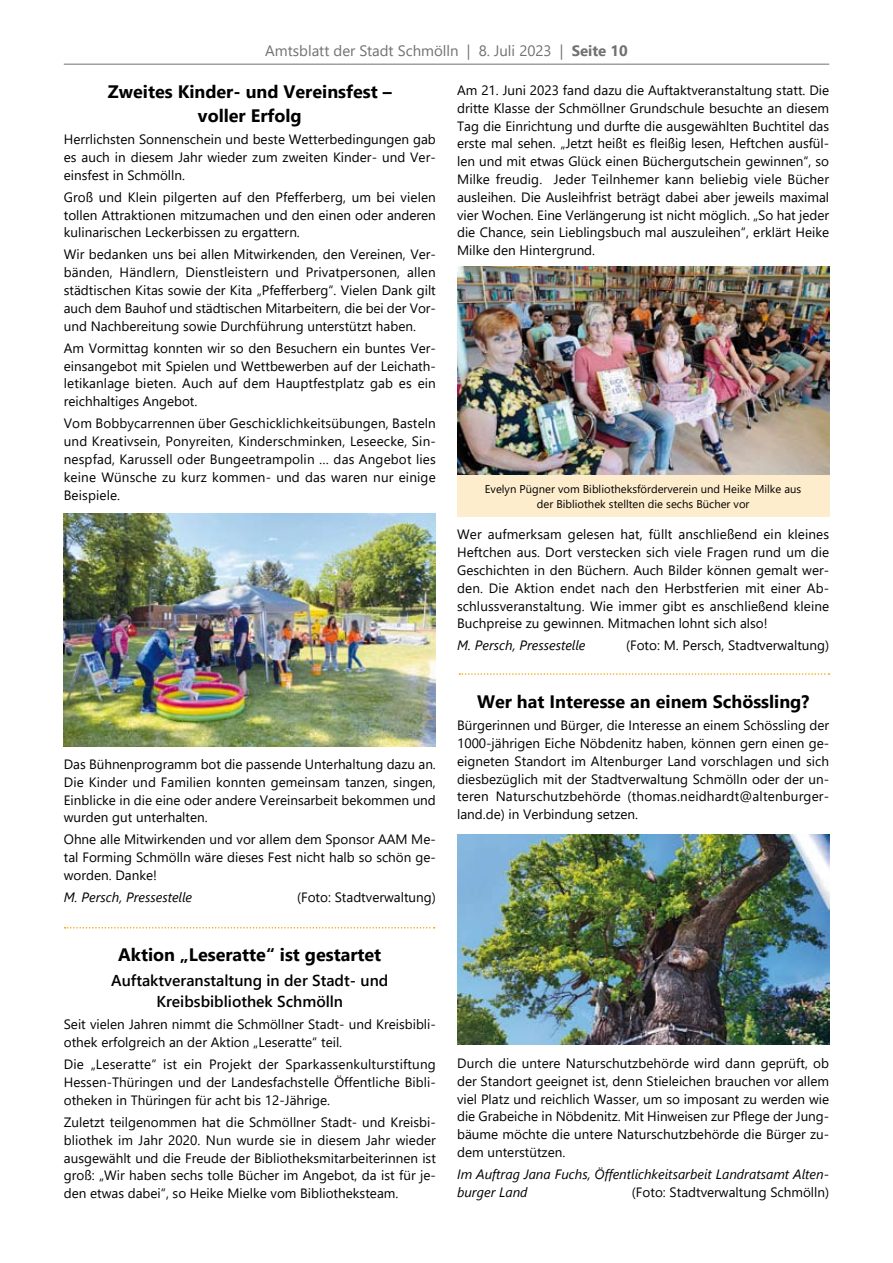
<style>
.page{position:relative;width:893px;height:1263px;background:#fff}
.page>*{position:absolute;margin:0;border:0;box-sizing:border-box;transform-origin:0 0}
.t1{font:700 18px/23.7px "Segoe UI";color:#000;text-align:center}
.t2{font:600 15.75px/20.9px "Segoe UI";color:#000;text-align:center}
.t3{font:15px "Segoe UI";color:#707173}
.t4{font:13.5px/17.9px "Segoe UI";color:#000;text-align:justify}
.t5{font:italic 13.5px/17.9px "Segoe UI";color:#000}
.t6{font:11.25px/14.9px "Segoe UI";color:#000;text-align:center}
.s1{font-weight:700}
</style>
<div class="page">
<hr style="left:64px;top:64px;width:765px;height:1px;background:#707173">
<img style="left:457px;top:834px;width:372px;height:210px">
<img style="left:457px;top:267px;width:372px;height:208px">
<div style="left:457px;top:475px;width:372px;height:42px;background:#feedcc"></div>
<img style="left:64px;top:514px;width:372px;height:232px">
<svg style="left:65px;top:927px;width:370px;height:1px"></svg>
<svg style="left:459px;top:673px;width:370px;height:2px"></svg>
<p class="t3" style="left:265px;top:36px;width:364px">Amtsblatt der Stadt Schmölln | 8. Juli 2023 | <span class="s1">Seite 10</span></p>
<h1 class="t1" style="left:108px;top:78px;width:285px">Zweites Kinder- und Vereinsfest – voller Erfolg</h1>
<p class="t4" style="left:64px;top:129px;width:374px">Herrlichsten Sonnenschein und beste Wetterbedingungen gab es auch in diesem Jahr wieder zum zweiten Kinder- und Ver&shy;einsfest in Schmölln.</p>
<p class="t4" style="left:64px;top:187px;width:374px">Groß und Klein pilgerten auf den Pfefferberg, um bei vielen tollen Attraktionen mitzumachen und den einen oder anderen kulinarischen Leckerbissen zu ergattern.</p>
<p class="t4" style="left:64px;top:244px;width:374px">Wir bedanken uns bei allen Mitwirkenden, den Vereinen, Ver&shy;bänden, Händlern, Dienstleistern und Privatpersonen, allen städtischen Kitas sowie der Kita „Pfefferberg“. Vielen Dank gilt auch dem Bauhof und städtischen Mitarbeitern, die bei der Vor&shy;und Nachbereitung sowie Durchführung unterstützt haben.</p>
<p class="t4" style="left:64px;top:338px;width:374px">Am Vormittag konnten wir so den Besuchern ein buntes Ver&shy;einsangebot mit Spielen und Wettbewerben auf der Leichath&shy;letikanlage bieten. Auch auf dem Hauptfestplatz gab es ein reichhaltiges Angebot.</p>
<p class="t4" style="left:64px;top:413px;width:374px">Vom Bobbycarrennen über Geschicklichkeitsübungen, Basteln und Kreativsein, Ponyreiten, Kinderschminken, Leseecke, Sin&shy;nespfad, Karussell oder Bungeetrampolin … das Angebot lies keine Wünsche zu kurz kommen- und das waren nur einige Beispiele.</p>
<p class="t4" style="left:64px;top:754px;width:374px">Das Bühnenprogramm bot die passende Unterhaltung dazu an.<br>Die Kinder und Familien konnten gemeinsam tanzen, singen, Einblicke in die eine oder andere Vereinsarbeit bekommen und wurden gut unterhalten.</p>
<p class="t4" style="left:64px;top:829px;width:374px">Ohne alle Mitwirkenden und vor allem dem Sponsor AAM Me&shy;tal Forming Schmölln wäre dieses Fest nicht halb so schön ge&shy;worden. Danke!</p>
<p class="t5" style="left:64px;top:886px;width:130px">M. Persch, Pressestelle</p>
<p class="t4" style="left:297px;top:887px;width:140px">(Foto: Stadtverwaltung)</p>
<h1 class="t1" style="left:118px;top:942px;width:264px">Aktion „Leseratte“ ist gestartet</h1>
<p class="t2" style="left:111px;top:969px;width:279px">Auftaktveranstaltung in der Stadt- und<br>Kreibsbibliothek Schmölln</p>
<p class="t4" style="left:64px;top:1014px;width:374px">Seit vielen Jahren nimmt die Schmöllner Stadt- und Kreisbibli&shy;othek erfolgreich an der Aktion „Leseratte“ teil.</p>
<p class="t4" style="left:64px;top:1054px;width:374px">Die „Leseratte“ ist ein Projekt der Sparkassenkulturstiftung Hessen-Thüringen und der Landesfachstelle Öffentliche Bibli&shy;otheken in Thüringen für acht bis 12-Jährige.</p>
<p class="t4" style="left:64px;top:1112px;width:374px">Zuletzt teilgenommen hat die Schmöllner Stadt- und Kreisbi&shy;bliothek im Jahr 2020. Nun wurde sie in diesem Jahr wieder ausgewählt und die Freude der Bibliotheksmitarbeiterinnen ist groß: „Wir haben sechs tolle Bücher im Angebot, da ist für je&shy;den etwas dabei“, so Heike Mielke vom Bibliotheksteam.</p>
<p class="t4" style="left:457px;top:80px;width:374px">Am 21. Juni 2023 fand dazu die Auftaktveranstaltung statt. Die dritte Klasse der Schmöllner Grundschule besuchte an diesem Tag die Einrichtung und durfte die ausgewählten Buchtitel das erste mal sehen. „Jetzt heißt es fleißig lesen, Heftchen ausfül&shy;len und mit etwas Glück einen Büchergutschein gewinnen“, so Milke freudig. Jeder Teilnhemer kann beliebig viele Bücher ausleihen. Die Ausleihfrist beträgt dabei aber jeweils maximal vier Wochen. Eine Verlängerung ist nicht möglich. „So hat jeder die Chance, sein Lieblingsbuch mal auszuleihen“, erklärt Heike Milke den Hintergrund.</p>
<p class="t6" style="left:485px;top:481px;width:318px">Evelyn Pügner vom Bibliotheksförderverein und Heike Milke aus der Bibliothek stellten die sechs Bücher vor</p>
<p class="t4" style="left:457px;top:524px;width:374px">Wer aufmerksam gelesen hat, füllt anschließend ein kleines Heftchen aus. Dort verstecken sich viele Fragen rund um die Geschichten in den Büchern. Auch Bilder können gemalt wer&shy;den. Die Aktion endet nach den Herbstferien mit einer Ab&shy;schlussveranstaltung. Wie immer gibt es anschließend kleine Buchpreise zu gewinnen. Mitmachen lohnt sich also!</p>
<p class="t5" style="left:457px;top:634px;width:130px">M. Persch, Pressestelle</p>
<p class="t4" style="left:626px;top:635px;width:205px">(Foto: M. Persch, Stadtverwaltung)</p>
<h1 class="t1" style="left:477px;top:688px;width:334px">Wer hat Interesse an einem Schössling?</h1>
<p class="t4" style="left:457px;top:715px;width:374px">Bürgerinnen und Bürger, die Interesse an einem Schössling der 1000-jährigen Eiche Nöbdenitz haben, können gern einen ge&shy;eigneten Standort im Altenburger Land vorschlagen und sich diesbezüglich mit der Stadtverwaltung Schmölln oder der un&shy;teren Naturschutzbehörde (thomas.neidhardt@altenburger&shy;land.de) in Verbindung setzen.</p>
<p class="t4" style="left:457px;top:1053px;width:374px">Durch die untere Naturschutzbehörde wird dann geprüft, ob der Standort geeignet ist, denn Stieleichen brauchen vor allem viel Platz und reichlich Wasser, um so imposant zu werden wie die Grabeiche in Nöbdenitz. Mit Hinweisen zur Pflege der Jung&shy;bäume möchte die untere Naturschutzbehörde die Bürger zu&shy;dem unterstützen.</p>
<p class="t5" style="left:457px;top:1163px;width:374px">Im Auftrag Jana Fuchs, Öffentlichkeitsarbeit Landratsamt Alten&shy;burger Land</p>
<p class="t4" style="left:632px;top:1182px;width:199px">(Foto: Stadtverwaltung Schmölln)</p>
</div>
